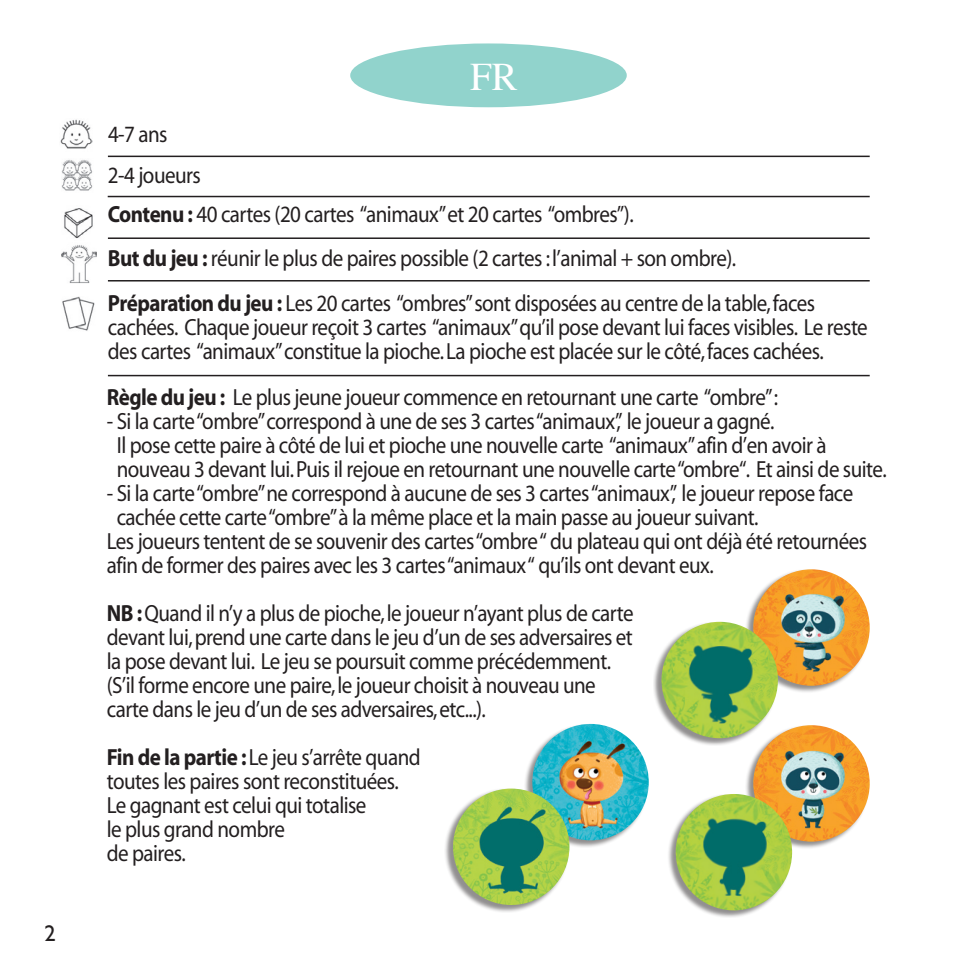
<style>
.page{position:relative;width:977px;height:977px;background:#fff}
.page>*{position:absolute;margin:0;border:0;box-sizing:border-box;transform-origin:0 0}
.t1{font:39px "Times";color:#fff}
.t2{font:23.4px/24px "Myriad";letter-spacing:-.025em;color:#231f20;scale:.9 1}
.t3{font:22.5px "Gill Sans";color:#231f20}
.s1{font-weight:700}
</style>
<div class="page">
<div style="left:350px;top:43px;width:276px;height:64px;background:#91d3cc;border-radius:50%"></div>
<img style="left:60px;top:119px;width:33px;height:30px">
<img style="left:61px;top:159px;width:32px;height:32px">
<img style="left:64px;top:208px;width:29px;height:31px">
<img style="left:62px;top:245px;width:35px;height:38px">
<img style="left:62px;top:296px;width:33px;height:35px">
<hr style="left:108px;top:156px;width:761px;height:1px;background:#231f20">
<hr style="left:108px;top:196px;width:761px;height:1px;background:#231f20">
<hr style="left:108px;top:237px;width:761px;height:2px;background:#231f20">
<hr style="left:108px;top:280px;width:761px;height:1px;background:#231f20">
<hr style="left:108px;top:375px;width:761px;height:1px;background:#231f20">
<div style="left:744px;top:569px;width:124px;height:124px;background:#231f20;opacity:.5"></div>
<img style="left:753px;top:569px;width:116px;height:116px;border-radius:58px">
<div style="left:523px;top:723px;width:124px;height:124px;background:#231f20;opacity:.5"></div>
<img style="left:532px;top:723px;width:116px;height:117px;border-radius:58px">
<div style="left:444px;top:788px;width:124px;height:124px;background:#231f20;opacity:.5"></div>
<img style="left:453px;top:788px;width:116px;height:116px;border-radius:58px">
<div style="left:653px;top:622px;width:123px;height:123px;background:#231f20;opacity:.5"></div>
<img style="left:660px;top:621px;width:118px;height:118px">
<div style="left:744px;top:725px;width:124px;height:124px;background:#231f20;opacity:.5"></div>
<img style="left:753px;top:725px;width:116px;height:116px;border-radius:58px">
<div style="left:667px;top:794px;width:123px;height:123px;background:#231f20;opacity:.5"></div>
<img style="left:674px;top:793px;width:118px;height:118px">
<p class="t3" style="left:44px;top:920px;width:13px">2</p>
<h1 class="t1" style="left:470px;top:41px;width:49px">FR</h1>
<p class="t2" style="left:108px;top:115px;width:105px;line-height:41.1px">4-7 ans<br>2-4 joueurs</p>
<p class="t2" style="left:108px;top:193px;width:787px;line-height:44.7px"><span class="s1">Contenu :</span> 40 cartes (20 cartes “animaux” et 20 cartes “ombres”).<br><span class="s1">But du jeu :</span> réunir le plus de paires possible (2 cartes : l’animal + son ombre).<br><span class="s1">Préparation du jeu :</span> Les 20 cartes “ombres” sont disposées au centre de la table, faces</p>
<p class="t2" style="left:108px;top:316px;width:845px">cachées. Chaque joueur reçoit 3 cartes “animaux” qu’il pose devant lui faces visibles. Le reste des cartes “animaux” constitue la pioche. La pioche est placée sur le côté, faces cachées.</p>
<p class="t2" style="left:107px;top:386px;width:747px"><span class="s1">Règle du jeu :</span> Le plus jeune joueur commence en retournant une carte “ombre” :</p>
<p class="t2" style="left:117px;top:410px;width:857px;text-indent:-10px">- Si la carte “ombre” correspond à une de ses 3 cartes “animaux”, le joueur a gagné.<br>Il pose cette paire à côté de lui et pioche une nouvelle carte “animaux” afin d’en avoir à nouveau 3 devant lui. Puis il rejoue en retournant une nouvelle carte “ombre“. Et ainsi de suite.</p>
<p class="t2" style="left:107px;top:482px;width:830px">- Si la carte “ombre” ne correspond à aucune de ses 3 cartes “animaux”, le joueur repose face</p>
<p class="t2" style="left:117px;top:506px;width:714px">cachée cette carte “ombre” à la même place et la main passe au joueur suivant.</p>
<p class="t2" style="left:107px;top:530px;width:846px">Les joueurs tentent de se souvenir des cartes “ombre “ du plateau qui ont déjà été retournées</p>
<p class="t2" style="left:107px;top:554px;width:676px">afin de former des paires avec les 3 cartes “animaux “ qu’ils ont devant eux.</p>
<p class="t2" style="left:107px;top:602px;width:587px"><span class="s1">NB :</span> Quand il n’y a plus de pioche, le joueur n’ayant plus de carte devant lui, prend une carte dans le jeu d’un de ses adversaires et la pose devant lui. Le jeu se poursuit comme précédemment. (S’il forme encore une paire, le joueur choisit à nouveau une carte dans le jeu d’un de ses adversaires, etc...).</p>
<p class="t2" style="left:107px;top:746px;width:350px"><span class="s1">Fin de la partie :</span> Le jeu s’arrête quand toutes les paires sont reconstituées.<br>Le gagnant est celui qui totalise<br>le plus grand nombre<br>de paires.</p>
</div>
